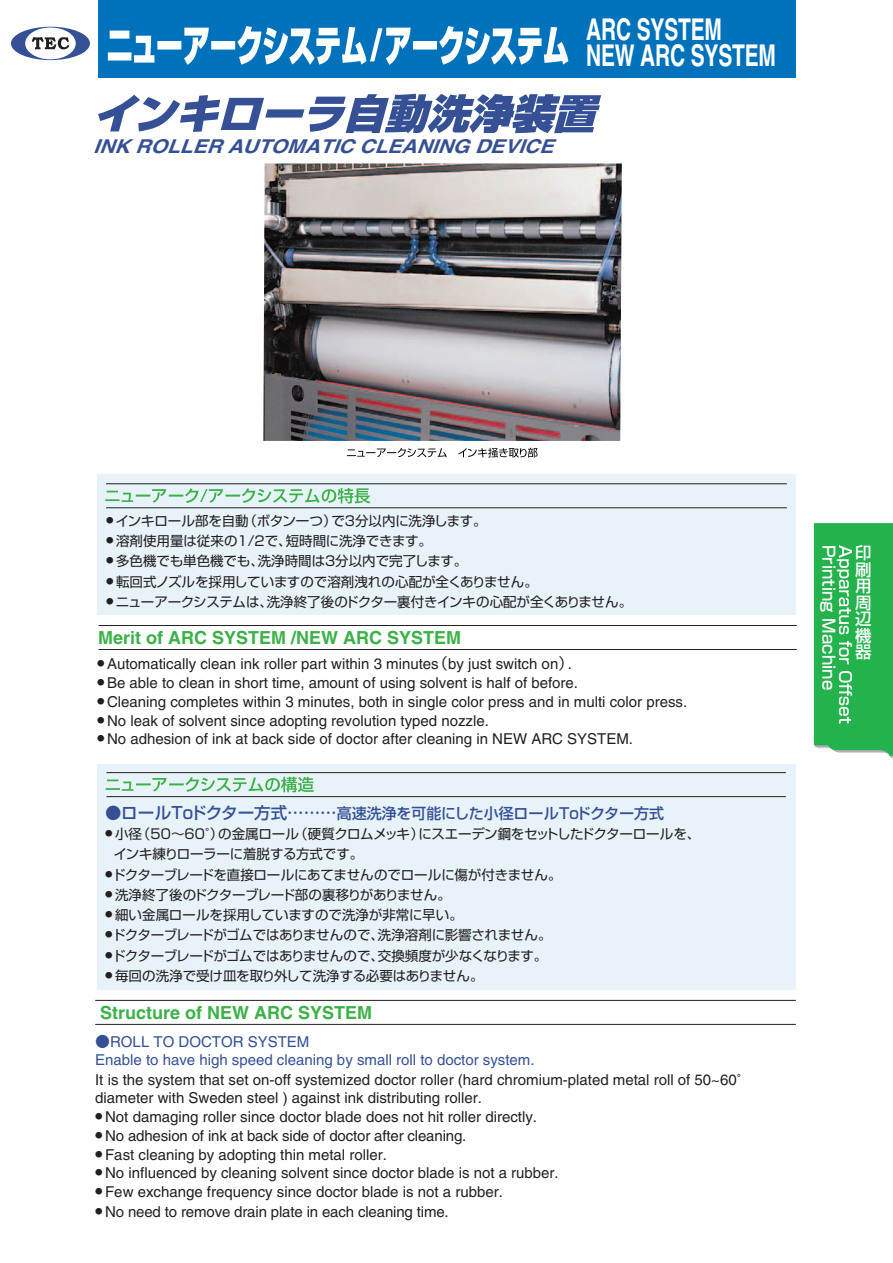
<style>
.page{position:relative;width:893px;height:1263px;background:#fff}
.page>*{position:absolute;margin:0;border:0;box-sizing:border-box;transform-origin:0 0}
.t1{font:700 30px/25.5px "Helvetica";letter-spacing:-.01em;color:#fff;scale:.7 1}
.t2{font:italic 700 19.05px "Helvetica";color:#355095;scale:1.1 1}
.t3{font:700 18px "Helvetica";color:#3db149}
.t4{font:500 16.5px/16.5px "Shin Go";color:#fff;text-align:justify}
.t5{font:15px "Helvetica";color:#231f20}
.t6{font:15px/18px "Helvetica";color:#355095}
.t7{font:500 15px "Shin Go";letter-spacing:-.005em;color:#355095}
.t8{font:13.5px/20.2px "Shin Go";letter-spacing:-.01em;color:#231f20}
.t9{font:13.5px "Shin Go";letter-spacing:-.03em;color:#231f20}
.t10{font:13.5px "Shin Go";letter-spacing:-.04em;color:#231f20}
.t11{font:7.5px "Shin Go";color:#231f20}
.s1{font-family:"Shin Go"}
.s2{font-size:16.5px}
.s3{font-family:"Shin Go";font-weight:500}
.s4{font-family:"Shin Go";font-size:13.5px}
</style>
<div class="page">
<div style="left:97px;top:475px;width:699px;height:140px;background:#e7f2f9"></div>
<svg style="left:105px;top:488px;width:265px;height:15px"></svg>
<hr style="left:106px;top:483px;width:681px;height:1px;background:#231f20">
<hr style="left:106px;top:507px;width:681px;height:1px;background:#231f20">
<hr style="left:99px;top:625px;width:698px;height:1px;background:#231f20">
<hr style="left:99px;top:649px;width:698px;height:1px;background:#231f20">
<div style="left:97px;top:765px;width:699px;height:225px;background:#e7f2f9"></div>
<svg style="left:106px;top:777px;width:208px;height:15px"></svg>
<hr style="left:106px;top:772px;width:680px;height:1px;background:#231f20">
<hr style="left:106px;top:796px;width:680px;height:1px;background:#231f20">
<hr style="left:95px;top:1000px;width:701px;height:1px;background:#231f20">
<hr style="left:95px;top:1024px;width:701px;height:1px;background:#231f20">
<svg style="left:814px;top:523px;width:79px;height:235px;background:#33b758"></svg>
<div style="left:98px;top:0;width:698px;height:77px;background:#0072bc"></div>
<svg style="left:108px;top:26px;width:460px;height:39px"></svg>
<svg style="left:11px;top:27px;width:79px;height:33px"></svg>
<svg style="left:98px;top:94px;width:503px;height:39px"></svg>
<svg style="left:347px;top:448px;width:191px;height:10px"></svg>
<img style="left:263px;top:163px;width:359px;height:278px">
<p class="t2" style="left:93px;top:134px;width:427px">INK ROLLER AUTOMATIC CLEANING DEVICE</p>
<h1 class="t1" style="left:586px;top:16px;width:273px">ARC SYSTEM<br>NEW ARC SYSTEM</h1>
<p class="t8" style="left:243px;top:510px;width:245px">（ボタン一つ で） 3分以内に洗浄します。</p>
<p class="t8" style="left:116px;top:510px;width:134px">インキロール部を自動</p>
<p class="t11" style="left:106px;top:515px;width:9px">●</p>
<p class="t8" style="left:116px;top:530px;width:177px">溶剤使用量は従来の1/2で、</p>
<p class="t8" style="left:286px;top:530px;width:148px">短時間に洗浄できます。</p>
<p class="t11" style="left:106px;top:535px;width:9px">●</p>
<p class="t8" style="left:116px;top:550px;width:149px">多色機でも単色機でも、</p>
<p class="t8" style="left:258px;top:550px;width:211px">洗浄時間は3分以内で完了します。</p>
<p class="t11" style="left:106px;top:555px;width:9px">●</p>
<p class="t8" style="left:116px;top:570px;width:423px">転回式ノズルを採用していますので溶剤洩れの心配が全くありません。</p>
<p class="t11" style="left:106px;top:576px;width:9px">●</p>
<p class="t8" style="left:267px;top:591px;width:367px">洗浄終了後のドクター裏付きインキの心配が全くありません。</p>
<p class="t9" style="left:116px;top:593px;width:158px">ニューアークシステムは、</p>
<p class="t11" style="left:106px;top:596px;width:9px">●</p>
<p class="t3" style="left:98px;top:626px;width:365px">Merit of ARC SYSTEM /NEW ARC SYSTEM</p>
<p class="t5" style="left:433px;top:655px;width:142px"><span class="s1">（</span>by just switch on<span class="s1">(</span></p>
<p class="t5" style="left:107px;top:655px;width:333px">Automatically clean ink roller part within 3 minutes</p>
<p class="t11" style="left:97px;top:658px;width:9px">●</p>
<p class="t5" style="left:568px;top:655px;width:6px">.</p>
<p class="t5" style="left:107px;top:674px;width:473px">Be able to clean in short time, amount of using solvent is half of before.</p>
<p class="t11" style="left:97px;top:677px;width:9px">●</p>
<p class="t5" style="left:107px;top:693px;width:582px">Cleaning completes within 3 minutes, both in single color press and in multi color press.</p>
<p class="t11" style="left:97px;top:696px;width:9px">●</p>
<p class="t5" style="left:107px;top:712px;width:383px">No leak of solvent since adopting revolution typed nozzle.</p>
<p class="t11" style="left:97px;top:715px;width:9px">●</p>
<p class="t5" style="left:107px;top:730px;width:528px">No adhesion of ink at back side of doctor after cleaning in NEW ARC SYSTEM.</p>
<p class="t11" style="left:97px;top:733px;width:9px">●</p>
<p class="t7" style="left:105px;top:803px;width:561px"><span class="s2">●ロールToドクター方式………</span>高速洗浄を可能にした小径ロールToドクター方式</p>
<p class="t8" style="left:418px;top:823px;width:284px">にスエーデン鋼をセットしたドクターロールを、</p>
<p class="t10" style="left:294px;top:825px;width:131px">（硬質クロムメッキ）</p>
<p class="t8" style="left:137px;top:823px;width:164px">（50～60°の金属ロール</p>
<p class="t8" style="left:210px;top:823px;width:15px">）</p>
<p class="t8" style="left:115px;top:823px;width:28px">小径</p>
<p class="t11" style="left:105px;top:828px;width:9px">●</p>
<p class="t8" style="left:112px;top:843px;width:451px">インキ練りローラーに着脱する方式です。<br>ドクターブレードを直接ロールにあてませんのでロールに傷が付きません。</p>
<p class="t11" style="left:105px;top:869px;width:9px">●</p>
<p class="t8" style="left:115px;top:884px;width:337px">洗浄終了後のドクターブレード部の裏移りがありません。</p>
<p class="t11" style="left:105px;top:889px;width:9px">●</p>
<p class="t8" style="left:115px;top:904px;width:349px">細い金属ロールを採用していますので洗浄が非常に早い。</p>
<p class="t11" style="left:105px;top:909px;width:9px">●</p>
<p class="t9" style="left:112px;top:926px;width:273px">ドクターブレードがゴムではありませんので、</p>
<p class="t8" style="left:378px;top:924px;width:175px">洗浄溶剤に影響されません。</p>
<p class="t11" style="left:105px;top:930px;width:9px">●</p>
<p class="t9" style="left:112px;top:947px;width:273px">ドクターブレードがゴムではありませんので、</p>
<p class="t8" style="left:378px;top:945px;width:171px">交換頻度が少なくなります。</p>
<p class="t11" style="left:105px;top:950px;width:9px">●</p>
<p class="t8" style="left:115px;top:965px;width:370px">毎回の洗浄で受け皿を取り外して洗浄する必要はありません。</p>
<p class="t11" style="left:105px;top:970px;width:9px">●</p>
<p class="t3" style="left:100px;top:1001px;width:274px">Structure of NEW ARC SYSTEM</p>
<p class="t6" style="left:95px;top:1033px;width:441px"><span class="s3">●</span>ROLL TO DOCTOR SYSTEM<br>Enable to have high speed cleaning by small roll to doctor system.</p>
<p class="t5" style="left:95px;top:1070px;width:656px">isIt the system that set on-off systemized doctor roller (hard chromium-plated metal roll of 50~60<span class="s4">°</span></p>
<p class="t5" style="left:95px;top:1089px;width:388px">diameter with Sweden steel ) against ink distributing roller.</p>
<p class="t5" style="left:105px;top:1108px;width:433px">Not damaging roller since doctor blade does not hit roller directly.</p>
<p class="t11" style="left:95px;top:1111px;width:9px">●</p>
<p class="t5" style="left:105px;top:1127px;width:363px">No adhesion of ink at back side of doctor after cleaning.</p>
<p class="t11" style="left:95px;top:1130px;width:9px">●</p>
<p class="t5" style="left:105px;top:1145px;width:283px">Fast cleaning by adopting thin metal roller.</p>
<p class="t11" style="left:95px;top:1149px;width:9px">●</p>
<p class="t5" style="left:105px;top:1164px;width:455px">No influenced by cleaning solvent since doctor blade is not a rubber.</p>
<p class="t11" style="left:95px;top:1167px;width:9px">●</p>
<p class="t5" style="left:105px;top:1183px;width:399px">Few exchange frequency since doctor blade is not a rubber.</p>
<p class="t11" style="left:95px;top:1186px;width:9px">●</p>
<p class="t5" style="left:105px;top:1202px;width:345px">No need to remove drain plate in each cleaning time.</p>
<p class="t11" style="left:95px;top:1206px;width:9px">●</p>
<p class="t4" style="left:838px;top:545px;width:147px;rotate:90deg">Printing Machine</p>
<p class="t4" style="left:855px;top:544px;width:18px">印刷用周辺機器</p>
</div>
